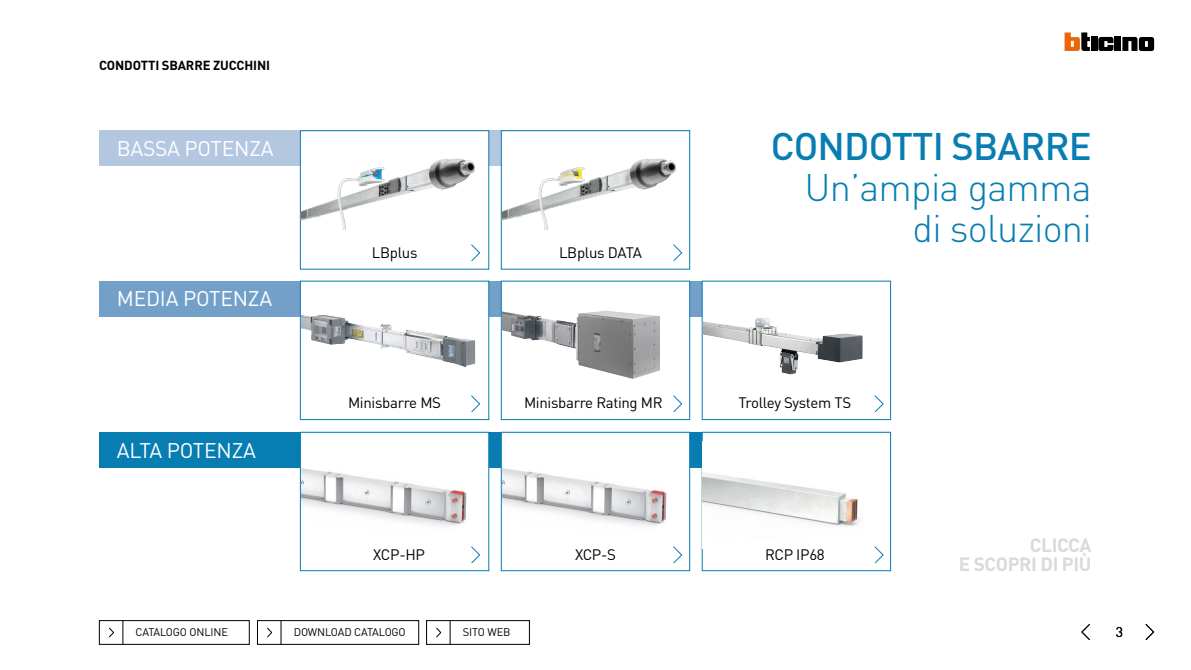
<style>
.page{position:relative;width:1191px;height:670px;background:#fff}
.page>*{position:absolute;margin:0;border:0;box-sizing:border-box;transform-origin:0 0}
.t1{font:300 38px/41px "DIN Pro";letter-spacing:-.02em;color:#077db2;text-align:right}
.t2{font:500 38px "DIN Pro";letter-spacing:-.02em;color:#077db2}
.t3{font:21px "DIN Pro";letter-spacing:-.01em;color:#fff}
.t4{font:700 19px/19px "DIN Pro";letter-spacing:-.02em;color:#dadada;text-align:right}
.t5{font:15px "DIN Pro";letter-spacing:-.02em;color:#000}
.t6{font:14px "DIN Pro";color:#000}
.t7{font:700 13px "DIN Pro";letter-spacing:-.01em;color:#000}
.t8{font:11px "DIN Pro";letter-spacing:-.02em;color:#000}
</style>
<div class="page">
<div style="left:1091px;top:37px;width:6px;height:14px;background:#000"></div>
<div style="left:1114px;top:37px;width:7px;height:14px;background:#000"></div>
<svg style="left:1098px;top:37px;width:15px;height:14px"></svg>
<svg style="left:1122px;top:37px;width:32px;height:14px"></svg>
<svg style="left:1064px;top:32px;width:26px;height:19px"></svg>
<div style="left:99px;top:620px;width:150px;height:24px;border:1px solid #000"></div>
<svg style="left:109px;top:627px;width:5px;height:10px"></svg>
<svg style="left:123px;top:621px;width:1px;height:23px"></svg>
<div style="left:257px;top:620px;width:162px;height:24px;border:1px solid #000"></div>
<svg style="left:267px;top:627px;width:5px;height:10px"></svg>
<svg style="left:281px;top:621px;width:1px;height:23px"></svg>
<div style="left:426px;top:620px;width:103px;height:24px;border:1px solid #000"></div>
<svg style="left:436px;top:627px;width:5px;height:10px"></svg>
<svg style="left:450px;top:621px;width:1px;height:23px"></svg>
<div style="left:99px;top:130px;width:591px;height:36px;background:#b4c7e1"></div>
<div style="left:99px;top:281px;width:792px;height:36px;background:#73a0c9"></div>
<div style="left:99px;top:432px;width:792px;height:36px;background:#077db2"></div>
<div style="left:300px;top:130px;width:189px;height:139px;background:#fff;border:1px solid #077db2"></div>
<div style="left:501px;top:130px;width:189px;height:139px;background:#fff;border:1px solid #077db2"></div>
<div style="left:300px;top:281px;width:189px;height:139px;background:#fff;border:1px solid #077db2"></div>
<div style="left:501px;top:281px;width:189px;height:139px;background:#fff;border:1px solid #077db2"></div>
<div style="left:702px;top:281px;width:189px;height:139px;background:#fff;border:1px solid #077db2"></div>
<div style="left:300px;top:432px;width:189px;height:139px;background:#fff;border:1px solid #077db2"></div>
<div style="left:501px;top:432px;width:189px;height:139px;background:#fff;border:1px solid #077db2"></div>
<div style="left:702px;top:432px;width:189px;height:139px;background:#fff;border:1px solid #077db2"></div>
<svg style="left:471px;top:244px;width:9px;height:17px"></svg>
<svg style="left:471px;top:395px;width:9px;height:18px"></svg>
<svg style="left:673px;top:244px;width:9px;height:17px"></svg>
<svg style="left:673px;top:395px;width:9px;height:17px"></svg>
<svg style="left:874px;top:395px;width:10px;height:18px"></svg>
<svg style="left:471px;top:546px;width:9px;height:18px"></svg>
<svg style="left:673px;top:546px;width:9px;height:18px"></svg>
<svg style="left:874px;top:546px;width:10px;height:18px"></svg>
<img style="left:301px;top:315px;width:174px;height:52px">
<img style="left:502px;top:311px;width:158px;height:68px">
<img style="left:702px;top:317px;width:160px;height:57px">
<img style="left:702px;top:441px;width:158px;height:107px">
<img style="left:301px;top:453px;width:166px;height:82px">
<img style="left:502px;top:453px;width:165px;height:82px">
<img style="left:502px;top:155px;width:174px;height:74px">
<img style="left:300px;top:155px;width:175px;height:74px">
<svg style="left:1145px;top:624px;width:9px;height:16px"></svg>
<svg style="left:1081px;top:624px;width:9px;height:16px"></svg>
<p class="t7" style="left:99px;top:54px;width:172px">CONDOTTI SBARRE ZUCCHINI</p>
<h2 class="t3" style="left:117px;top:132px;width:159px">BASSA POTENZA</h2>
<h2 class="t3" style="left:117px;top:282px;width:157px">MEDIA POTENZA</h2>
<p class="t5" style="left:372px;top:241px;width:47px">LBplus</p>
<p class="t5" style="left:559px;top:240px;width:85px">LBplus DATA</p>
<h1 class="t2" style="left:771px;top:115px;width:322px">CONDOTTI SBARRE</h1>
<h1 class="t1" style="left:804px;top:163px;width:289px">Un’ampia gamma di soluzioni</h1>
<h2 class="t3" style="left:117px;top:433px;width:141px">ALTA POTENZA</h2>
<p class="t5" style="left:348px;top:391px;width:95px">Minisbarre MS</p>
<p class="t5" style="left:524px;top:391px;width:140px">Minisbarre Rating MR</p>
<p class="t5" style="left:738px;top:391px;width:114px">Trolley System TS</p>
<p class="t5" style="left:373px;top:543px;width:53px">XCP-HP</p>
<p class="t5" style="left:575px;top:543px;width:42px">XCP-S</p>
<p class="t5" style="left:765px;top:543px;width:61px">RCP IP68</p>
<p class="t8" style="left:136px;top:624px;width:94px">CATALOGO ONLINE</p>
<p class="t8" style="left:294px;top:624px;width:113px">DOWNLOAD CATALOGO</p>
<p class="t8" style="left:463px;top:624px;width:49px">SITO WEB</p>
<p class="t4" style="left:958px;top:533px;width:134px">CLICCA<br>E SCOPRI DI PIÙ</p>
<p class="t6" style="left:1115px;top:621px;width:9px">3</p>
</div>
